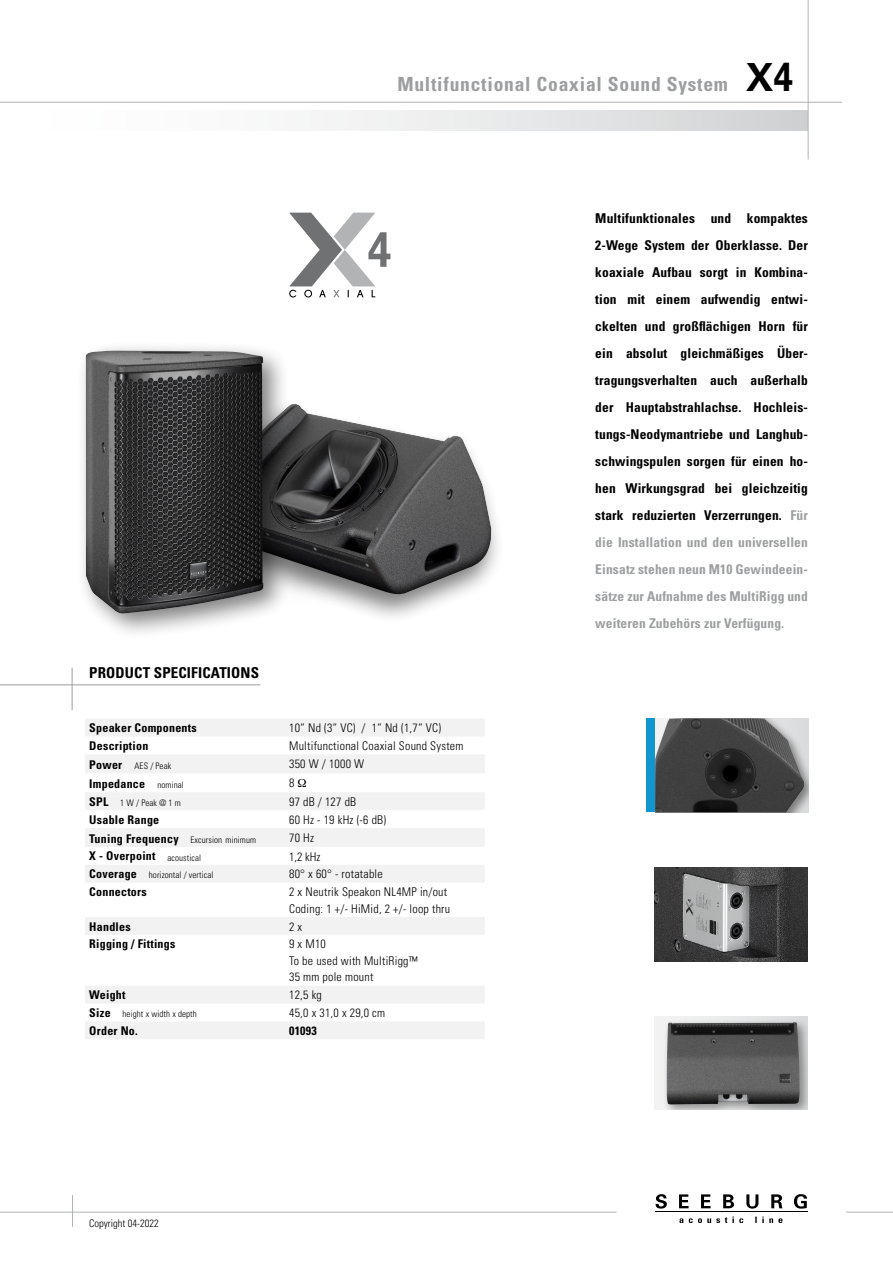
<style>
.page{position:relative;width:893px;height:1263px;background:#fff}
.page>*{position:absolute;margin:0;border:0;box-sizing:border-box;transform-origin:0 0}
.t1{font:700 38.7px "Univers CE";color:#000}
.t2{font:700 condensed 19.5px "Univers";letter-spacing:.04em;color:#9c9e9f}
.t3{font:700 condensed 15px "Univers";letter-spacing:.01em;color:#000}
.t4{font:700 condensed 13.5px/27px "Univers";letter-spacing:.01em;color:#000;text-align:justify}
.t5{font:300 condensed 12px/16.5px "Univers";letter-spacing:.02em;color:#000}
.t6{font:700 condensed 12px "Univers";letter-spacing:.02em;color:#000}
.t7{font:300 condensed 10.5px "Univers";color:#000}
.t8{font:300 condensed 9px "Univers";letter-spacing:.01em;color:#000}
.s1{font-size:40.5px}
.s2{font-weight:700;font-size:12px}
.s3{font-weight:300;font-size:9px}
.s4{color:#9c9e9f}
</style>
<div class="page">
<img style="left:655px;top:719px;width:150px;height:93px">
<svg style="left:289px;top:213px;width:101px;height:84px"></svg>
<hr style="left:0;top:684px;width:260px;height:1px;background:#9c9e9f">
<hr style="left:72px;top:668px;width:1px;height:42px;background:#9c9e9f">
<hr style="left:0;top:1212px;width:617px;height:1px;background:#b1b3b4">
<hr style="left:846px;top:1212px;width:47px;height:1px;background:#b1b3b4">
<hr style="left:655px;top:1211px;width:152px;height:1px;background:#000">
<svg style="left:679px;top:1216px;width:103px;height:7px"></svg>
<svg style="left:655px;top:1194px;width:12px;height:14px"></svg>
<svg style="left:679px;top:1194px;width:10px;height:14px"></svg>
<svg style="left:701px;top:1194px;width:10px;height:14px"></svg>
<svg style="left:723px;top:1194px;width:11px;height:14px"></svg>
<svg style="left:746px;top:1194px;width:12px;height:14px"></svg>
<svg style="left:771px;top:1194px;width:11px;height:14px"></svg>
<svg style="left:794px;top:1194px;width:13px;height:14px"></svg>
<hr style="left:72px;top:1195px;width:1px;height:32px;background:#b1b3b4">
<div style="left:646px;top:719px;width:9px;height:93px;background:#1296d0"></div>
<svg style="left:85px;top:719px;width:400px;height:320px"></svg>
<img style="left:655px;top:867px;width:153px;height:94px">
<div style="left:655px;top:1016px;width:153px;height:94px;background:linear-gradient(to bottom,#f2f2f3,#f2f2f3)"></div>
<div style="left:662px;top:1018px;width:146px;height:92px;background:#000;opacity:.4"></div>
<img style="left:667px;top:1022px;width:132px;height:83px">
<div style="left:0;top:111px;width:808px;height:19px;background:linear-gradient(to right,#fff,#d4d5d6)"></div>
<hr style="left:0;top:102px;width:842px;height:1px;background:#b1b3b4">
<hr style="left:808px;top:0;width:1px;height:159px;background:#b1b3b4">
<div style="left:208px;top:394px;width:295px;height:239px;background:#000;opacity:.7"></div>
<div style="left:58px;top:303px;width:258px;height:334px;background:#000;opacity:.75"></div>
<svg style="left:298px;top:779px;width:8px;height:8px"></svg>
<h2 class="t2" style="left:397px;top:72px;width:332px">Multifunctional Coaxial Sound System</h2>
<h1 class="t1" style="left:746px;top:55px;width:49px">X<span class="s1">4</span></h1>
<p class="t3" style="left:89px;top:663px;width:171px">PRODUCT SPECIFICATIONS</p>
<p class="t6" style="left:89px;top:720px;width:109px">Speaker Components</p>
<p class="t5" style="left:289px;top:720px;width:153px">10“ Nd (3“ VC) / 1“ Nd (1,7“ VC)</p>
<p class="t6" style="left:89px;top:738px;width:61px">Description</p>
<p class="t5" style="left:289px;top:737px;width:176px">Multifunctional Coaxial Sound System</p>
<p class="t8" style="left:89px;top:760px;width:83px"><span class="s2">Power</span> AES / Peak</p>
<p class="t5" style="left:289px;top:755px;width:77px">350 W / 1000 W</p>
<p class="t6" style="left:89px;top:776px;width:96px">Impedance <span class="s3">nominal</span></p>
<p class="t5" style="left:289px;top:774px;width:7px">8</p>
<p class="t8" style="left:89px;top:797px;width:93px"><span class="s2">SPL</span> 1 W / Peak @ 1 m</p>
<p class="t5" style="left:289px;top:793px;width:69px">97 dB / 127 dB</p>
<p class="t6" style="left:89px;top:812px;width:71px">Usable Range</p>
<p class="t5" style="left:289px;top:811px;width:98px">60 Hz - 19 kHz (-6 dB)</p>
<p class="t8" style="left:89px;top:834px;width:168px"><span class="s2">Tuning Frequency</span> Excursion minimum</p>
<p class="t5" style="left:289px;top:829px;width:26px">70 Hz</p>
<p class="t6" style="left:89px;top:849px;width:113px">X - Overpoint <span class="s3">acoustical</span></p>
<p class="t5" style="left:289px;top:848px;width:33px">1,2 kHz</p>
<p class="t8" style="left:89px;top:870px;width:126px"><span class="s2">Coverage</span> horizontal / vertical</p>
<p class="t5" style="left:289px;top:866px;width:95px">80° x 60° - rotatable</p>
<p class="t6" style="left:89px;top:884px;width:59px">Connectors</p>
<p class="t5" style="left:289px;top:884px;width:162px">2 x Neutrik Speakon NL4MP in/out<br>Coding: 1 +/- HiMid, 2 +/- loop thru</p>
<p class="t6" style="left:89px;top:919px;width:43px">Handles</p>
<p class="t5" style="left:289px;top:918px;width:15px">2 x</p>
<p class="t6" style="left:89px;top:937px;width:88px">Rigging / Fittings</p>
<p class="t5" style="left:289px;top:936px;width:130px">9 x M10<br>To be used with MultiRigg™<br>35 mm pole mount</p>
<p class="t6" style="left:89px;top:988px;width:38px">Weight</p>
<p class="t5" style="left:289px;top:987px;width:34px">12,5 kg</p>
<p class="t8" style="left:89px;top:1008px;width:109px"><span class="s2">Size</span> height x width x depth</p>
<p class="t5" style="left:289px;top:1004px;width:98px">45,0 x 31,0 x 29,0 cm</p>
<p class="t6" style="left:89px;top:1023px;width:50px">Order No.</p>
<p class="t6" style="left:289px;top:1023px;width:29px">01093</p>
<p class="t7" style="left:89px;top:1216px;width:71px">Copyright 04-2022</p>
<p class="t4" style="left:595px;top:205px;width:214px">Multifunktionales und kompaktes 2-Wege System der Oberklasse. Der koaxiale Aufbau sorgt in Kombina&shy;tion mit einem aufwendig entwi&shy;ckelten und großflächigen Horn für ein absolut gleichmäßiges Über&shy;tragungsverhalten auch außerhalb der Hauptabstrahlachse. Hochleis&shy;tungs-Neodymantriebe und Langhub&shy;schwingspulen sorgen für einen ho&shy;hen Wirkungsgrad bei gleichzeitig stark reduzierten Verzerrungen. <span class="s4">Für die Installation und den universellen Einsatz stehen neun M10 Gewindeein&shy;sätze zur Aufnahme des MultiRigg und weiteren Zubehörs zur Verfügung.</span></p>
</div>
